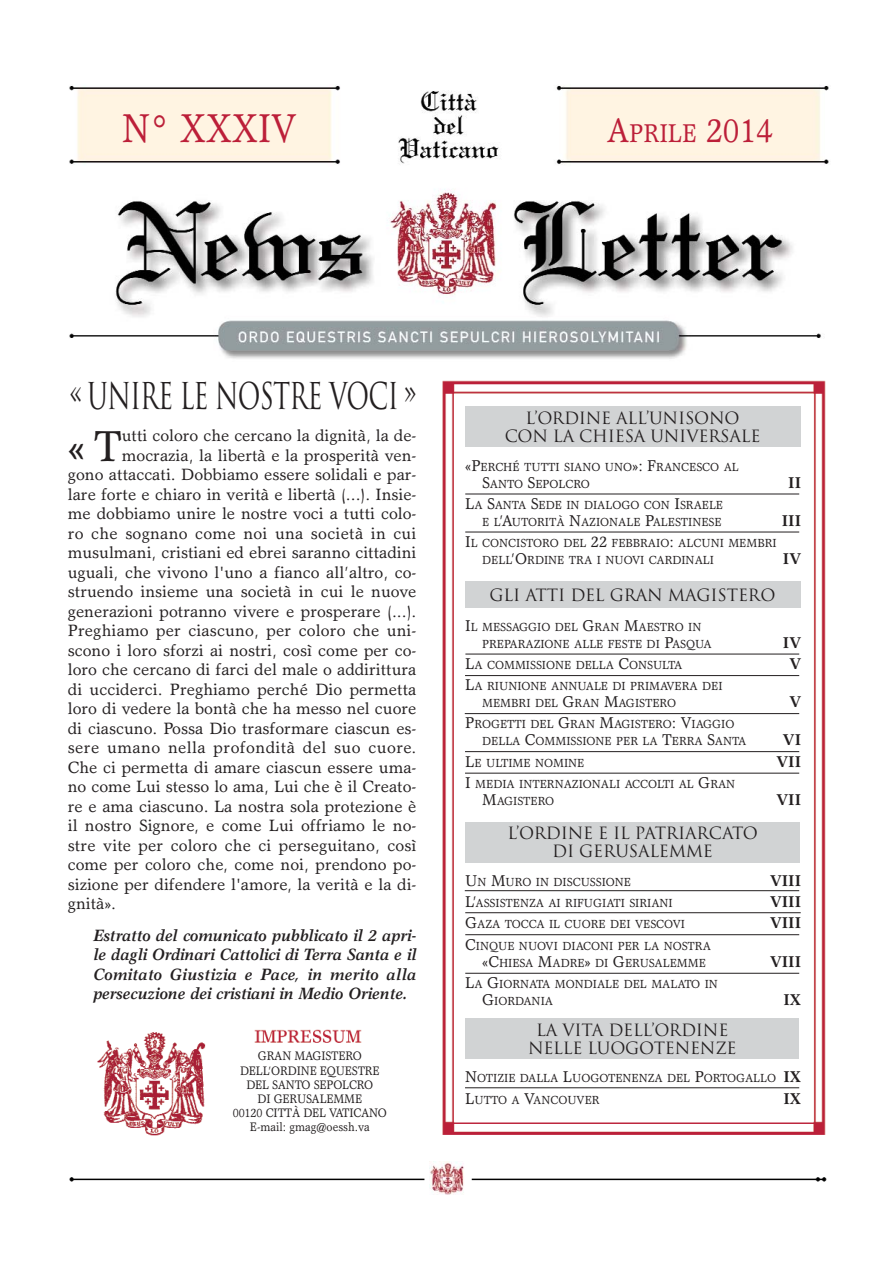
<style>
.page{position:relative;width:893px;height:1263px;background:#fff}
.page>*{position:absolute;margin:0;border:0;box-sizing:border-box;transform-origin:0 0}
.t1{font:43.5px "Garth Graphic";color:#231f20}
.t2{font:40.5px "Garth Graphic";color:#bc1f39;scale:.87 1}
.t3{font:36px "Trajan";letter-spacing:-.035em;color:#231f20;scale:.69 1}
.t4{font:34.5px "Garth Graphic";color:#bc1f39;scale:.9 1}
.t5{font:16.5px "Garth Graphic";color:#231f20}
.t6{font:italic 700 16.5px/19.5px "Garth Graphic";color:#231f20;text-align:justify;scale:.94 1}
.t7{font:16.5px/18px "Trajan";letter-spacing:-.015em;color:#231f20;text-align:center}
.t8{font:16.5px "Garth Graphic";letter-spacing:.025em;color:#231f20}
.t9{font:700 15.75px "Garth Graphic";color:#231f20;scale:.96 1}
.t10{font:12.45px/14.1px "Garth Graphic";letter-spacing:-.01em;color:#231f20;text-align:center;scale:.91 1}
.t11{font:11.85px/17px "Garth Graphic";color:#231f20;scale:.96 1}
.s1{font-size:25.8px}
.s2{font-size:15.75px}
.s3{font-weight:700;font-size:15.75px}
</style>
<div class="page">
<img style="left:69px;top:1161px;width:758px;height:34px">
<img style="left:69px;top:85px;width:760px;height:274px">
<img style="left:430px;top:1161px;width:35px;height:33px">
<img style="left:442px;top:380px;width:384px;height:755px">
<div style="left:465px;top:407px;width:335px;height:40px;background:#d1d3d4"></div>
<div style="left:465px;top:822px;width:335px;height:40px;background:#d1d3d4"></div>
<div style="left:465px;top:1018px;width:334px;height:41px;background:#d1d3d4"></div>
<div style="left:465px;top:581px;width:335px;height:27px;background:#d1d3d4"></div>
<img style="left:254px;top:1029px;width:108px;height:14px">
<hr style="left:465px;top:494px;width:334px;height:1px;background:#231f20">
<hr style="left:465px;top:532px;width:334px;height:1px;background:#231f20">
<hr style="left:465px;top:654px;width:334px;height:1px;background:#231f20">
<hr style="left:465px;top:675px;width:334px;height:1px;background:#231f20">
<hr style="left:465px;top:713px;width:334px;height:1px;background:#231f20">
<hr style="left:465px;top:751px;width:334px;height:1px;background:#231f20">
<hr style="left:465px;top:773px;width:334px;height:1px;background:#231f20">
<hr style="left:465px;top:890px;width:334px;height:1px;background:#231f20">
<hr style="left:465px;top:934px;width:334px;height:1px;background:#231f20">
<hr style="left:465px;top:912px;width:336px;height:1px;background:#231f20">
<hr style="left:465px;top:973px;width:334px;height:1px;background:#231f20">
<hr style="left:465px;top:1087px;width:334px;height:1px;background:#231f20">
<img style="left:97px;top:1032px;width:109px;height:104px">
<h2 class="t2" style="left:122px;top:113px;width:202px">N° XXXIV</h2>
<h3 class="t4" style="left:607px;top:117px;width:186px">A<span class="s1">PRILE</span> 2014</h3>
<h3 class="t3" style="left:69px;top:376px;width:507px">« UNIRE LE NOSTRE VOCI »</h3>
<h1 class="t1" style="left:68px;top:429px;width:56px">«T</h1>
<p class="t5" style="left:122px;top:429px;width:296px">utti coloro che cercano la dignità, la de-</p>
<p class="t5" style="left:122px;top:449px;width:296px">mocrazia, la libertà e la prosperità ven-</p>
<p class="t5" style="left:68px;top:468px;width:350px">gono attaccati. Dobbiamo essere solidali e par-</p>
<p class="t5" style="left:68px;top:488px;width:350px">lare forte e chiaro in verità e libertà (...). Insie-</p>
<p class="t5" style="left:68px;top:507px;width:350px">me dobbiamo unire le nostre voci a tutti colo-</p>
<p class="t5" style="left:68px;top:527px;width:350px">ro che sognano come noi una società in cui</p>
<p class="t5" style="left:68px;top:546px;width:350px">musulmani, cristiani ed ebrei saranno cittadini</p>
<p class="t5" style="left:68px;top:566px;width:350px">uguali, che vivono l'uno a fianco all’altro, co-</p>
<p class="t5" style="left:68px;top:585px;width:350px">struendo insieme una società in cui le nuove</p>
<p class="t5" style="left:68px;top:605px;width:350px">generazioni potranno vivere e prosperare (...).</p>
<p class="t5" style="left:68px;top:624px;width:350px">Preghiamo per ciascuno, per coloro che uni-</p>
<p class="t5" style="left:68px;top:644px;width:350px">scono i loro sforzi ai nostri, così come per co-</p>
<p class="t5" style="left:68px;top:663px;width:350px">loro che cercano di farci del male o addirittura</p>
<p class="t5" style="left:68px;top:683px;width:350px">di ucciderci. Preghiamo perché Dio permetta</p>
<p class="t5" style="left:68px;top:702px;width:350px">loro di vedere la bontà che ha messo nel cuore</p>
<p class="t5" style="left:68px;top:722px;width:350px">di ciascuno. Possa Dio trasformare ciascun es-</p>
<p class="t8" style="left:68px;top:741px;width:350px">sere umano nella profondità del suo cuore.</p>
<p class="t5" style="left:68px;top:761px;width:350px">Che ci permetta di amare ciascun essere uma-</p>
<p class="t5" style="left:68px;top:780px;width:350px">no come Lui stesso lo ama, Lui che è il Creato-</p>
<p class="t5" style="left:68px;top:800px;width:350px">re e ama ciascuno. La nostra sola protezione è</p>
<p class="t5" style="left:68px;top:819px;width:350px">il nostro Signore, e come Lui offriamo le no-</p>
<p class="t5" style="left:68px;top:839px;width:350px">stre vite per coloro che ci perseguitano, così</p>
<p class="t5" style="left:68px;top:858px;width:350px">come per coloro che, come noi, prendono po-</p>
<p class="t5" style="left:68px;top:878px;width:350px">sizione per difendere l'amore, la verità e la di-</p>
<p class="t5" style="left:68px;top:897px;width:50px">gnità».</p>
<p class="t6" style="left:93px;top:927px;width:345px">Estratto del comunicato pubblicato il 2 apri&shy;le dagli Ordinari Cattolici di Terra Santa e il Comitato Giustizia e Pace, in merito alla persecuzione dei cristiani in Medio Oriente.</p>
<p class="t10" style="left:233px;top:1050px;width:171px">GRAN MAGISTERO<br>DELL’ORDINE EQUESTRE<br>DEL SANTO SEPOLCRO<br>DI GERUSALEMME<br>00120 CITTÀ DEL VATICANO<br>E-mail: gmag@oessh.va</p>
<p class="t7" style="left:505px;top:409px;width:257px">L’ORDINE ALL’UNISONO<br>CON LA CHIESA UNIVERSALE</p>
<p class="t11" style="left:482px;top:460px;width:269px;text-indent:-17px"><span class="s2">«P</span>ERCHÉ TUTTI SIANO UNO<span class="s2">»: F</span>RANCESCO AL<br><span class="s2">S</span>ANTO <span class="s2">S</span>EPOLCRO</p>
<p class="t11" style="left:465px;top:498px;width:270px;text-align:right"><span class="s2">L</span>A <span class="s2">S</span>ANTA <span class="s2">S</span>EDE IN DIALOGO CON <span class="s2">I</span>SRAELE<br>E L<span class="s2">’A</span>UTORITÀ <span class="s2">N</span>AZIONALE <span class="s2">P</span>ALESTINESE</p>
<p class="t9" style="left:788px;top:477px;width:15px">II</p>
<p class="t9" style="left:782px;top:515px;width:22px">III</p>
<p class="t11" style="left:482px;top:536px;width:308px;text-indent:-17px"><span class="s2">I</span>L CONCISTORO DEL <span class="s2">22</span> FEBBRAIO<span class="s2">:</span> ALCUNI MEMBRI<br>DELL<span class="s2">’O</span>RDINE TRA I NUOVI CARDINALI</p>
<p class="t9" style="left:783px;top:553px;width:20px">IV</p>
<p class="t7" style="left:490px;top:586px;width:287px">GLI ATTI DEL GRAN MAGISTERO</p>
<p class="t11" style="left:482px;top:620px;width:241px;text-indent:-17px"><span class="s2">I</span>L MESSAGGIO DEL <span class="s2">G</span>RAN <span class="s2">M</span>AESTRO IN<br>PREPARAZIONE ALLE FESTE DI <span class="s2">P</span>ASQUA</p>
<p class="t9" style="left:783px;top:636px;width:20px">IV</p>
<p class="t11" style="left:465px;top:658px;width:228px"><span class="s2">L</span>A COMMISSIONE DELLA <span class="s2">C</span>ONSULTA</p>
<p class="t9" style="left:789px;top:658px;width:14px">V</p>
<p class="t11" style="left:482px;top:679px;width:252px;text-indent:-17px"><span class="s2">L</span>A RIUNIONE ANNUALE DI PRIMAVERA DEI<br>MEMBRI DEL <span class="s2">G</span>RAN <span class="s2">M</span>AGISTERO</p>
<p class="t9" style="left:789px;top:696px;width:14px">V</p>
<p class="t11" style="left:482px;top:717px;width:277px;text-indent:-17px"><span class="s2">P</span>ROGETTI DEL <span class="s2">G</span>RAN <span class="s2">M</span>AGISTERO<span class="s2">: V</span>IAGGIO<br>DELLA <span class="s2">C</span>OMMISSIONE PER LA <span class="s2">T</span>ERRA <span class="s2">S</span>ANTA</p>
<p class="t9" style="left:783px;top:734px;width:20px">VI</p>
<p class="t11" style="left:465px;top:755px;width:126px"><span class="s2">L</span>E ULTIME NOMINE</p>
<p class="t9" style="left:776px;top:755px;width:27px">VII</p>
<p class="t11" style="left:482px;top:776px;width:265px;text-indent:-17px"><span class="s2">I</span> MEDIA INTERNAZIONALI ACCOLTI AL <span class="s2">G</span>RAN<br><span class="s2">M</span>AGISTERO</p>
<p class="t9" style="left:776px;top:793px;width:27px">VII</p>
<p class="t7" style="left:507px;top:825px;width:252px">L’ORDINE E IL PATRIARCATO<br>DI GERUSALEMME</p>
<p class="t11" style="left:465px;top:875px;width:174px"><span class="s2">U</span>N <span class="s2">M</span>URO IN DISCUSSIONE</p>
<p class="t9" style="left:770px;top:874px;width:34px">VIII</p>
<p class="t11" style="left:465px;top:896px;width:218px"><span class="s2">L’</span>ASSISTENZA AI RIFUGIATI SIRIANI</p>
<p class="t9" style="left:770px;top:896px;width:34px">VIII</p>
<p class="t11" style="left:465px;top:917px;width:230px"><span class="s2">G</span>AZA TOCCA IL CUORE DEI VESCOVI</p>
<p class="t9" style="left:770px;top:917px;width:34px">VIII</p>
<p class="t11" style="left:482px;top:938px;width:240px;text-indent:-17px"><span class="s2">C</span>INQUE NUOVI DIACONI PER LA NOSTRA <span class="s2">«C</span>HIESA <span class="s2">M</span>ADRE<span class="s2">»</span> DI <span class="s2">G</span>ERUSALEMME</p>
<p class="t9" style="left:770px;top:955px;width:34px">VIII</p>
<p class="t11" style="left:482px;top:976px;width:247px;text-indent:-17px"><span class="s2">L</span>A <span class="s2">G</span>IORNATA MONDIALE DEL MALATO IN<br><span class="s2">G</span>IORDANIA</p>
<p class="t7" style="left:528px;top:1021px;width:210px">LA VITA DELL’ORDINE<br>NELLE LUOGOTENENZE</p>
<p class="t9" style="left:783px;top:993px;width:20px">IX</p>
<p class="t11" style="left:465px;top:1069px;width:351px;line-height:21.1px"><span class="s2">N</span>OTIZIE DALLA <span class="s2">L</span>UOGOTENENZA DEL <span class="s2">P</span>ORTOGALLO <span class="s3">IX<br></span><span class="s2">L</span>UTTO A <span class="s2">V</span>ANCOUVER</p>
<p class="t9" style="left:783px;top:1092px;width:20px">IX</p>
</div>
